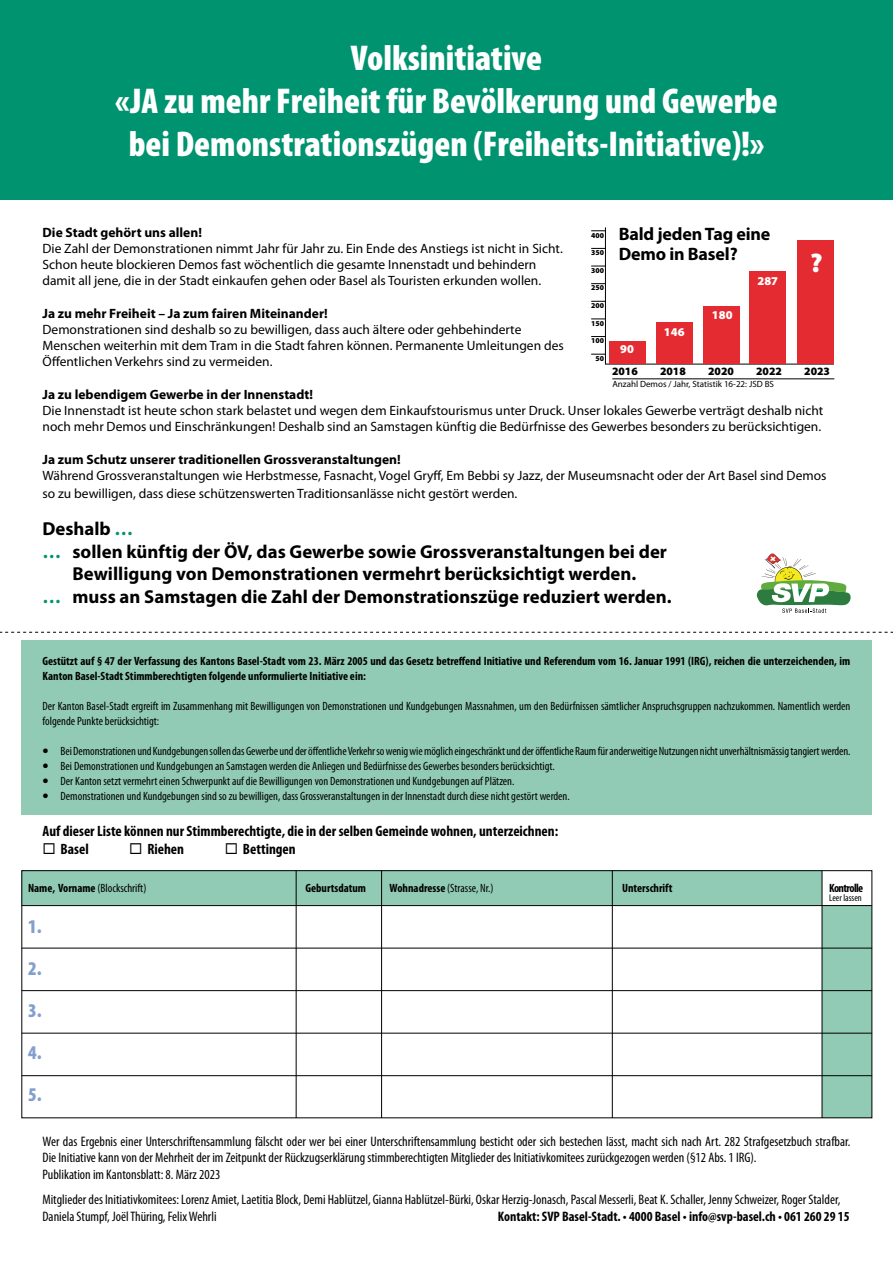
<style>
.page{position:relative;width:893px;height:1263px;background:#fff}
.page>*{position:absolute;margin:0;border:0;box-sizing:border-box;transform-origin:0 0}
.t1{font:900 condensed 36px "Myriad Pro";color:#fff}
.t2{font:900 27px "Myriad Pro";color:#fff}
.t3{font:900 condensed 19.5px "Myriad Pro";color:#829fcd}
.t4{font:700 18.75px "Myriad Pro";color:#000}
.t5{font:700 18px "Myriad Pro";letter-spacing:-.01em;color:#000}
.t6{font:700 condensed 15px "Myriad Pro";color:#000}
.t7{font:condensed 13.8px/16.5px "Myriad Pro";color:#000}
.t8{font:700 condensed 13.8px "Myriad Pro";color:#000}
.t9{font:13.5px/16.2px "Myriad Pro";color:#000}
.t10{font:700 13.5px "Myriad Pro";color:#000}
.t11{font:condensed 12px/15px "Myriad Pro";color:#000}
.t12{font:700 condensed 12px/15px "Myriad Pro";color:#000}
.t13{font:900 12px "Myriad Pro";color:#fff}
.t14{font:700 condensed 12px "Myriad Pro";letter-spacing:-.05em;color:#000}
.t15{font:900 11.25px "Myriad Pro";color:#000}
.t16{font:condensed 9.75px "Myriad Pro";color:#000}
.t17{font:9px "Myriad Pro";color:#000}
.t18{font:900 7.5px "Myriad Pro";color:#000}
.s1{color:#00936f}
.s2{font-size:24px}
.s3{font-weight:700}
</style>
<div class="page">
<div style="left:0;top:0;width:893px;height:200px;background:#00936f"></div>
<div style="left:21px;top:640px;width:851px;height:174px;background:#91cbb5"></div>
<div style="left:22px;top:870px;width:800px;height:35px;background:#91cbb5"></div>
<div style="left:822px;top:905px;width:50px;height:213px;background:#91cbb5"></div>
<div style="left:22px;top:870px;width:850px;height:248px;border:1px solid #000"></div>
<hr style="left:612px;top:870px;width:1px;height:248px;background:#000">
<hr style="left:296px;top:870px;width:1px;height:248px;background:#000">
<hr style="left:381px;top:870px;width:1px;height:248px;background:#000">
<hr style="left:822px;top:870px;width:1px;height:248px;background:#000">
<hr style="left:22px;top:905px;width:850px;height:1px;background:#000">
<hr style="left:22px;top:948px;width:850px;height:1px;background:#000">
<hr style="left:22px;top:990px;width:850px;height:1px;background:#000">
<hr style="left:22px;top:1033px;width:850px;height:1px;background:#000">
<hr style="left:22px;top:1075px;width:850px;height:1px;background:#000">
<svg style="left:0;top:632px;width:893px;height:1px"></svg>
<svg style="left:757px;top:553px;width:94px;height:60px"></svg>
<svg style="left:591px;top:227px;width:206px;height:137px"></svg>
<div style="left:609px;top:341px;width:37px;height:23px;background:#e42b32"></div>
<div style="left:656px;top:323px;width:37px;height:41px;background:#e42b32"></div>
<div style="left:703px;top:307px;width:37px;height:57px;background:#e42b32"></div>
<div style="left:750px;top:272px;width:36px;height:92px;background:#e42b32"></div>
<div style="left:797px;top:240px;width:37px;height:124px;background:#e42b32"></div>
<hr style="left:612px;top:379px;width:222px;height:1px;background:#000">
<p class="t1" style="left:351px;top:37px;width:193px">Volksinitiative</p>
<p class="t1" style="left:115px;top:81px;width:664px">«JA zu mehr Freiheit für Bevölkerung und Gewerbe</p>
<p class="t1" style="left:129px;top:124px;width:637px">bei Demonstrationszügen (Freiheits-Initiative)!»</p>
<p class="t10" style="left:43px;top:225px;width:161px">Die Stadt gehört uns allen!</p>
<p class="t9" style="left:43px;top:241px;width:522px">Die Zahl der Demonstrationen nimmt Jahr für Jahr zu. Ein Ende des Anstiegs ist nicht in Sicht.<br>Schon heute blockieren Demos fast wöchentlich die gesamte Innenstadt und behindern damit all jene, die in der Stadt einkaufen gehen oder Basel als Touristen erkunden wollen.</p>
<p class="t10" style="left:43px;top:306px;width:287px">Ja zu mehr Freiheit – Ja zum fairen Miteinander!</p>
<p class="t9" style="left:43px;top:322px;width:523px">Demonstrationen sind deshalb so zu bewilligen, dass auch ältere oder gehbehinderte<br>Menschen weiterhin mit dem Tram in die Stadt fahren können. Permanente Umleitungen des<br>Öffentlichen Verkehrs sind zu vermeiden.</p>
<p class="t10" style="left:43px;top:387px;width:272px">Ja zu lebendigem Gewerbe in der Innenstadt!</p>
<p class="t9" style="left:43px;top:403px;width:782px">Die Innenstadt ist heute schon stark belastet und wegen dem Einkaufstourismus unter Druck. Unser lokales Gewerbe verträgt deshalb nicht noch mehr Demos und Einschränkungen! Deshalb sind an Samstagen künftig die Bedürfnisse des Gewerbes besonders zu berücksichtigen.</p>
<p class="t10" style="left:43px;top:451px;width:360px">Ja zum Schutz unserer traditionellen Grossveranstaltungen!</p>
<p class="t9" style="left:43px;top:466px;width:785px;line-height:18px">Während Grossveranstaltungen wie Herbstmesse, Fasnacht, Vogel Gryff, Em Bebbi sy Jazz, der Museumsnacht oder der Art Basel sind Demos so zu bewilligen, dass diese schützenswerten Traditionsanlässe nicht gestört werden.</p>
<p class="t4" style="left:43px;top:518px;width:92px">Deshalb <span class="s1">…</span></p>
<p class="t4" style="left:43px;top:541px;width:626px"><span class="s1">…</span> sollen künftig der ÖV, das Gewerbe sowie Grossveranstaltungen bei der</p>
<p class="t4" style="left:73px;top:563px;width:565px">Bewilligung von Demonstrationen vermehrt berücksichtigt werden.</p>
<p class="t4" style="left:43px;top:586px;width:631px"><span class="s1">…</span> muss an Samstagen die Zahl der Demonstrationszüge reduziert werden.</p>
<p class="t5" style="left:619px;top:224px;width:153px">Bald jeden Tag eine</p>
<p class="t5" style="left:619px;top:243px;width:120px">Demo in Basel?</p>
<p class="t18" style="left:591px;top:231px;width:14px">400</p>
<p class="t18" style="left:591px;top:248px;width:14px">350</p>
<p class="t18" style="left:591px;top:266px;width:14px">300</p>
<p class="t18" style="left:591px;top:284px;width:14px">250</p>
<p class="t18" style="left:591px;top:301px;width:14px">200</p>
<p class="t18" style="left:591px;top:319px;width:14px">150</p>
<p class="t18" style="left:591px;top:336px;width:14px">100</p>
<p class="t18" style="left:595px;top:354px;width:10px">50</p>
<p class="t2" style="left:810px;top:247px;width:14px">?</p>
<p class="t13" style="left:757px;top:274px;width:22px">287</p>
<p class="t13" style="left:712px;top:308px;width:22px">180</p>
<p class="t13" style="left:664px;top:325px;width:22px">146</p>
<p class="t13" style="left:620px;top:342px;width:15px">90</p>
<p class="t15" style="left:612px;top:365px;width:27px">2016</p>
<p class="t15" style="left:660px;top:365px;width:27px">2018</p>
<p class="t15" style="left:708px;top:365px;width:27px">2020</p>
<p class="t15" style="left:756px;top:365px;width:27px">2022</p>
<p class="t15" style="left:804px;top:365px;width:27px">2023</p>
<p class="t17" style="left:612px;top:379px;width:163px">Anzahl Demos / Jahr, Statistik 16-22: JSD BS</p>
<p class="t12" style="left:43px;top:654px;width:809px">Gestützt auf § 47 der Verfassung des Kantons Basel-Stadt vom 23. März 2005 und das Gesetz betreffend Initiative und Referendum vom 16. Januar 1991 (IRG), reichen die unterzeichenden, im<br>Kanton Basel-Stadt Stimmberechtigten folgende unformulierte Initiative ein:</p>
<p class="t11" style="left:43px;top:699px;width:809px">Der Kanton Basel-Stadt ergreift im Zusammenhang mit Bewilligungen von Demonstrationen und Kundgebungen Massnahmen, um den Bedürfnissen sämtlicher Anspruchsgruppen nachzukommen. Namentlich werden folgende Punkte berücksichtigt:</p>
<p class="t11" style="left:43px;top:744px;width:809px"><span class="s2">•</span> Bei Demonstrationen und Kundgebungen sollen das Gewerbe und der öffentliche Verkehr so wenig wie möglich eingeschränkt und der öffentliche Raum für anderweitige Nutzungen nicht unverhältnismässig tangiert werden.</p>
<p class="t11" style="left:43px;top:759px;width:514px"><span class="s2">•</span> Bei Demonstrationen und Kundgebungen an Samstagen werden die Anliegen und Bedürfnisse des Gewerbes besonders berücksichtigt.</p>
<p class="t11" style="left:43px;top:774px;width:473px"><span class="s2">•</span> Der Kanton setzt vermehrt einen Schwerpunkt auf die Bewilligungen von Demonstrationen und Kundgebungen auf Plätzen.</p>
<p class="t11" style="left:43px;top:789px;width:529px"><span class="s2">•</span> Demonstrationen und Kundgebungen sind so zu bewilligen, dass Grossveranstaltungen in der Innenstadt durch diese nicht gestört werden.</p>
<p class="t6" style="left:43px;top:823px;width:517px">Auf dieser Liste können nur Stimmberechtigte, die in der selben Gemeinde wohnen, unterzeichnen:</p>
<p class="t6" style="left:43px;top:841px;width:48px">◻ Basel</p>
<p class="t6" style="left:129px;top:841px;width:56px">◻ Riehen</p>
<p class="t6" style="left:225px;top:841px;width:73px">◻ Bettingen</p>
<p class="t11" style="left:28px;top:881px;width:120px"><span class="s3">Name, Vorname</span> (Blockschrift)</p>
<p class="t12" style="left:306px;top:881px;width:62px">Geburtsdatum</p>
<p class="t11" style="left:390px;top:881px;width:105px"><span class="s3">Wohnadresse</span> (Strasse, Nr.)</p>
<p class="t12" style="left:622px;top:881px;width:52px">Unterschrift</p>
<p class="t14" style="left:829px;top:881px;width:36px">Kontrolle</p>
<p class="t16" style="left:829px;top:892px;width:34px">Leer lassen</p>
<p class="t3" style="left:28px;top:915px;width:15px">1.</p>
<p class="t3" style="left:28px;top:957px;width:15px">2.</p>
<p class="t3" style="left:28px;top:999px;width:15px">3.</p>
<p class="t3" style="left:28px;top:1041px;width:15px">4.</p>
<p class="t3" style="left:28px;top:1083px;width:15px">5.</p>
<p class="t7" style="left:43px;top:1133px;width:809px">Wer das Ergebnis einer Unterschriftensammlung fälscht oder wer bei einer Unterschriftensammlung besticht oder sich bestechen lässt, macht sich nach Art. 282 Strafgesetzbuch strafbar.<br>Die Initiative kann von der Mehrheit der im Zeitpunkt der Rückzugserklärung stimmberechtigten Mitglieder des Initiativkomitees zurückgezogen werden (§12 Abs. 1 IRG).</p>
<p class="t7" style="left:43px;top:1166px;width:179px">Publikation im Kantonsblatt: 8. März 2023</p>
<p class="t7" style="left:43px;top:1192px;width:799px">Mitglieder des Initiativkomitees: Lorenz Amiet, Laetitia Block, Demi Hablützel, Gianna Hablützel-Bürki, Oskar Herzig-Jonasch, Pascal Messerli, Beat K. Schaller, Jenny Schweizer, Roger Stalder,<br>Daniela Stumpf, Joël Thüring, Felix Wehrli</p>
<p class="t8" style="left:498px;top:1208px;width:353px">Kontakt: SVP Basel-Stadt. • 4000 Basel • info@svp-basel.ch • 061 260 29 15</p>
</div>
